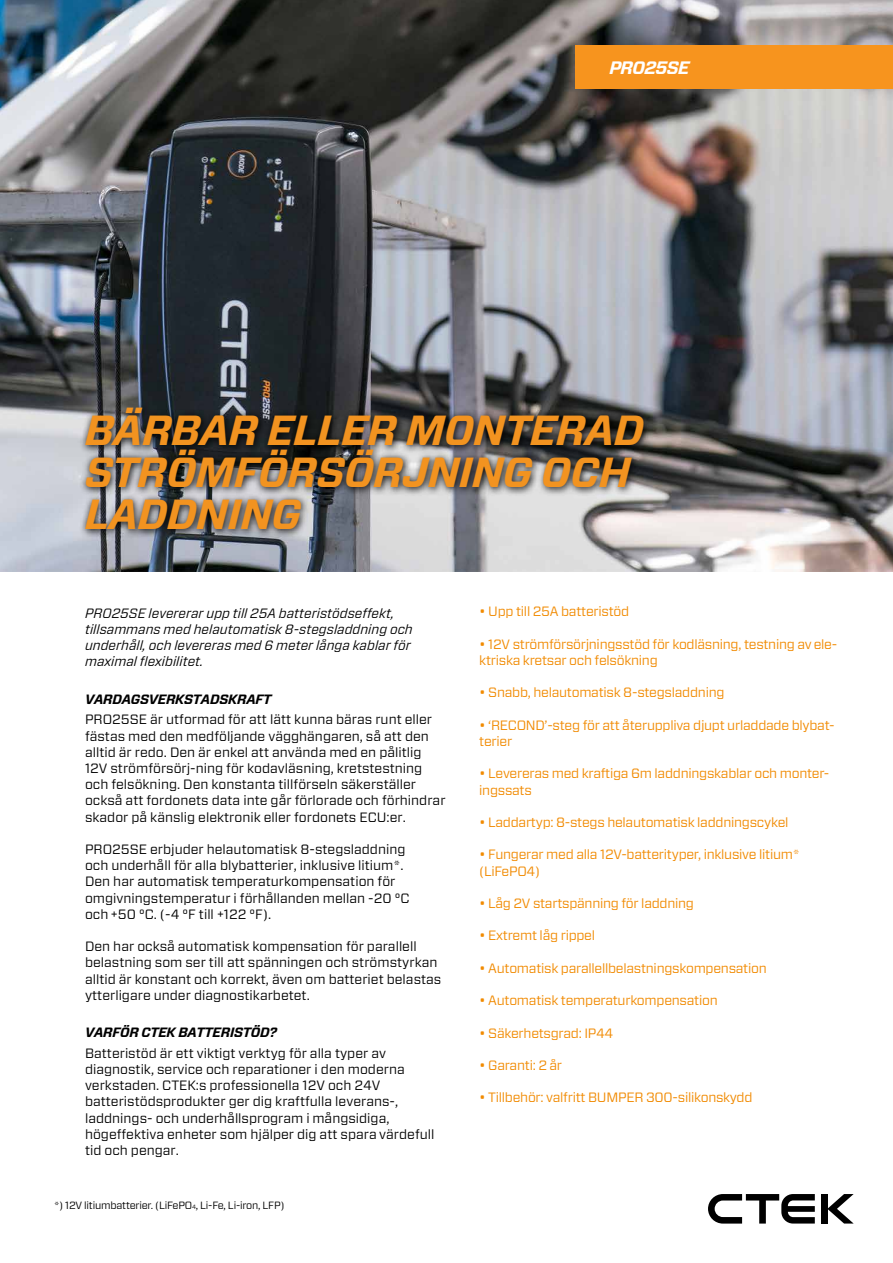
<style>
.page{position:relative;width:893px;height:1263px;background:#fff}
.page>*{position:absolute;margin:0;border:0;box-sizing:border-box;transform-origin:0 0}
.t1{font:italic 700 42px/42px "Forza";letter-spacing:-.01em;color:#f29320}
.t2{font:italic 700 18px "Forza";letter-spacing:-.04em;color:#fff}
.t3{font:13.5px/16.2px "Forza";color:#000}
.t4{font:13.5px/16.2px "Forza";letter-spacing:-.02em;color:#f18a00}
.t5{font:italic 13.5px/16.2px "Forza";color:#000}
.t6{font:italic 700 13.5px "Forza";letter-spacing:-.02em;color:#000}
.t7{font:10.5px "Forza";letter-spacing:-.02em;color:#000}
.s1{font-size:6.15px}
</style>
<div class="page">
<img style="left:0;top:0;width:893px;height:572px">
<div style="left:575px;top:45px;width:318px;height:44px;background:#f7941e"></div>
<div style="left:821px;top:1194px;width:6px;height:29px;background:#000"></div>
<svg style="left:827px;top:1194px;width:27px;height:29px"></svg>
<svg style="left:708px;top:1194px;width:107px;height:29px"></svg>
<svg style="left:79px;top:402px;width:574px;height:137px;background:#646567"></svg>
<h2 class="t2" style="left:609px;top:56px;width:82px">PRO25SE</h2>
<h1 class="t1" style="left:85px;top:410px;width:560px">BÄRBAR ELLER MONTERAD<br>STRÖMFÖRSÖRJNING OCH<br>LADDNING</h1>
<p class="t5" style="left:85px;top:605px;width:329px">PRO25SE levererar upp till 25A batteristödseffekt, tillsammans med helautomatisk 8-stegsladdning och underhåll, och levereras med 6 meter långa kablar för maximal flexibilitet.</p>
<p class="t6" style="left:85px;top:690px;width:188px">VARDAGSVERKSTADSKRAFT</p>
<p class="t3" style="left:85px;top:711px;width:362px">PRO25SE är utformad för att lätt kunna bäras runt eller fästas med den medföljande vägghängaren, så att den alltid är redo. Den är enkel att använda med en pålitlig 12V strömförsörj-ning för kodavläsning, kretstestning och felsökning. Den konstanta tillförseln säkerställer också att fordonets data inte går förlorade och förhindrar skador på känslig elektronik eller fordonets ECU:er.</p>
<p class="t3" style="left:85px;top:841px;width:326px">PRO25SE erbjuder helautomatisk 8-stegsladdning och underhåll för alla blybatterier, inklusive litium*.<br>Den har automatisk temperaturkompensation för omgivningstemperatur i förhållanden mellan -20 °C och +50 °C. (-4 °F till +122 °F).</p>
<p class="t3" style="left:85px;top:938px;width:358px">Den har också automatisk kompensation för parallell belastning som ser till att spänningen och strömstyrkan alltid är konstant och korrekt, även om batteriet belastas ytterligare under diagnostikarbetet.</p>
<p class="t6" style="left:85px;top:1023px;width:194px">VARFÖR CTEK BATTERISTÖD?</p>
<p class="t3" style="left:85px;top:1045px;width:351px">Batteristöd är ett viktigt verktyg för alla typer av diagnostik, service och reparationer i den moderna verkstaden. CTEK:s professionella 12V och 24V batteristödsprodukter ger dig kraftfulla leverans-, laddnings- och underhållsprogram i mångsidiga, högeffektiva enheter som hjälper dig att spara värdefull tid och pengar.</p>
<p class="t7" style="left:54px;top:1198px;width:232px">*) 12V litiumbatterier. (LiFePO<span class="s1">4</span>, Li-Fe, Li-iron, LFP)</p>
<p class="t4" style="left:479px;top:603px;width:151px">• Upp till 25A batteristöd</p>
<p class="t4" style="left:479px;top:636px;width:359px">• 12V strömförsörjningsstöd för kodläsning, testning av ele&shy;ktriska kretsar och felsökning</p>
<p class="t4" style="left:479px;top:684px;width:247px">• Snabb, helautomatisk 8-stegsladdning</p>
<p class="t4" style="left:479px;top:717px;width:357px">• ‘RECOND’-steg för att återuppliva djupt urladdade blybat&shy;terier</p>
<p class="t4" style="left:479px;top:765px;width:352px">• Levereras med kraftiga 6m laddningskablar och monter&shy;ingssats</p>
<p class="t4" style="left:479px;top:814px;width:311px">• Laddartyp: 8-stegs helautomatisk laddningscykel</p>
<p class="t4" style="left:479px;top:846px;width:322px">• Fungerar med alla 12V-batterityper, inklusive litium* (LiFePO4)</p>
<p class="t4" style="left:479px;top:895px;width:216px">• Låg 2V startspänning för laddning</p>
<p class="t4" style="left:479px;top:927px;width:117px">• Extremt låg rippel</p>
<p class="t4" style="left:479px;top:960px;width:289px">• Automatisk parallellbelastningskompensation</p>
<p class="t4" style="left:479px;top:992px;width:240px">• Automatisk temperaturkompensation</p>
<p class="t4" style="left:479px;top:1024px;width:136px">• Säkerhetsgrad: IP44</p>
<p class="t4" style="left:479px;top:1057px;width:84px">• Garanti: 2 år</p>
<p class="t4" style="left:479px;top:1089px;width:275px">• Tillbehör: valfritt BUMPER 300-silikonskydd</p>
</div>
